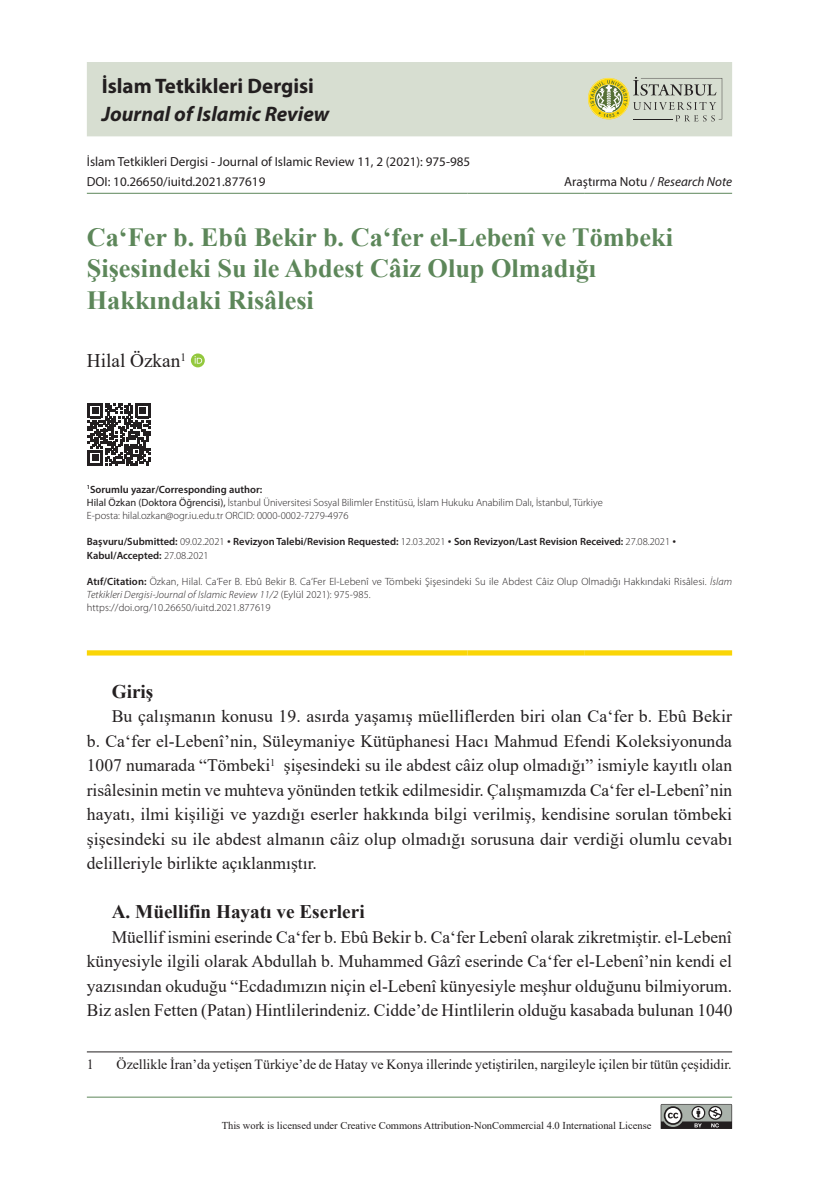
<style>
.page{position:relative;width:819px;height:1191px;background:#fff}
.page>*{position:absolute;margin:0;border:0;box-sizing:border-box;transform-origin:0 0}
.t1{font:700 26.25px/31.5px "Times New Roman";color:#5d875a}
.t2{font:700 21px "Myriad Pro";color:#231f20}
.t3{font:italic 700 21px "Myriad Pro";color:#231f20}
.t4{font:700 19.25px "Times New Roman";color:#231f20}
.t5{font:19.25px "Times New Roman";color:#231f20}
.t6{font:17.5px/24.5px "Times New Roman";color:#231f20;text-align:justify}
.t7{font:14px "Times New Roman";color:#231f20}
.t8{font:13.12px/19.8px "Myriad Pro";color:#231f20}
.t9{font:300 10.5px/13.1px "Myriad Pro";letter-spacing:.005em;color:#231f20}
.t10{font:600 10.5px/13.1px "Myriad Pro";color:#231f20}
.t11{font:10.5px "Times New Roman";color:#231f20}
.s1{font-style:italic}
.s2{font-weight:600}
.s3{font-weight:400}
.s4{font-weight:300}
.s5{font-family:"Times New Roman";font-weight:400}
</style>
<div class="page">
<hr style="left:87px;top:1096px;width:645px;height:1px;background:#5d875a">
<svg style="left:660px;top:1104px;width:72px;height:25px;background:#818280"></svg>
<div style="left:87px;top:62px;width:645px;height:74px;background:#d7ded1"></div>
<hr style="left:87px;top:193px;width:380px;height:1px;background:#5d875a">
<hr style="left:467px;top:193px;width:117px;height:1px;background:#5d875a">
<hr style="left:584px;top:193px;width:148px;height:1px;background:#5d875a">
<div style="left:87px;top:650px;width:380px;height:5px;background:#fad506"></div>
<div style="left:467px;top:650px;width:117px;height:5px;background:#fad506"></div>
<div style="left:584px;top:650px;width:148px;height:5px;background:#fad506"></div>
<svg style="left:588px;top:77px;width:134px;height:44px;background:#c2c5a3"></svg>
<svg style="left:191px;top:353px;width:14px;height:14px"></svg>
<svg style="left:194px;top:356px;width:8px;height:7px"></svg>
<svg style="left:88px;top:403px;width:62px;height:62px"></svg>
<hr style="left:87px;top:1051px;width:645px;height:1px;background:#231f20">
<p class="t2" style="left:102px;top:72px;width:214px">İslam Tetkikleri Dergisi</p>
<p class="t3" style="left:102px;top:100px;width:229px">Journal of Islamic Review</p>
<p class="t8" style="left:87px;top:152px;width:385px">İslam Tetkikleri Dergisi - Journal of Islamic Review 11, 2 (2021): 975-985<br>DOI: 10.26650/iuitd.2021.877619</p>
<p class="t8" style="left:564px;top:171px;width:169px">Araştırma Notu / <span class="s1">Research Note</span></p>
<h1 class="t1" style="left:87px;top:220px;width:587px">Ca‘Fer b. Ebû Bekir b. Ca‘fer el-Lebenî ve Tömbeki<br>Şişesindeki Su ile Abdest Câiz Olup Olmadığı<br>Hakkındaki Risâlesi</h1>
<p class="t5" style="left:87px;top:347px;width:101px">Hilal Özkan<sup>1</sup></p>
<p class="t9" style="left:87px;top:483px;width:517px"><sup>1</sup><span class="s2">Sorumlu yazar/Corresponding author:<br></span><span class="s3">Hilal Özkan (Doktora Öğrencisi),</span> İstanbul Üniversitesi Sosyal Bilimler Enstitüsü, İslam Hukuku Anabilim Dalı, İstanbul, Türkiye<br>E-posta: hilal.ozkan@ogr.iu.edu.tr ORCID: 0000-0002-7279-4976</p>
<p class="t10" style="left:87px;top:535px;width:590px">Başvuru/Submitted: <span class="s4">09.02.2021</span> <span class="s5">•</span> Revizyon Talebi/Revision Requested: <span class="s4">12.03.2021</span> <span class="s5">•</span> Son Revizyon/Last Revision Received: <span class="s4">27.08.2021</span> <span class="s5">•<br></span>Kabul/Accepted: <span class="s4">27.08.2021</span></p>
<p class="t9" style="left:87px;top:574px;width:646px"><span class="s2">Atıf/Citation:</span> Özkan, Hilal. Ca‘Fer B. Ebû Bekir B. Ca‘Fer El-Lebenî ve Tömbeki Şişesindeki Su ile Abdest Câiz Olup Olmadığı Hakkındaki Risâlesi. <span class="s1">İslam<br>Tetkikleri Dergisi-Journal of Islamic Review 11/2</span> (Eylül 2021): 975-985.<br>https://doi.org/10.26650/iuitd.2021.877619</p>
<p class="t4" style="left:112px;top:677px;width:43px">Giriş</p>
<p class="t6" style="left:87px;top:703px;width:647px;text-indent:25px">Bu çalışmanın konusu 19. asırda yaşamış müelliflerden biri olan Ca‘fer b. Ebû Bekir b. Ca‘fer el-Lebenî’nin, Süleymaniye Kütüphanesi Hacı Mahmud Efendi Koleksiyonunda 1007 numarada “Tömbeki<sup>1</sup> şişesindeki su ile abdest câiz olup olmadığı” ismiyle kayıtlı olan risâlesinin metin ve muhteva yönünden tetkik edilmesidir. Çalışmamızda Ca‘fer el-Lebenî’nin hayatı, ilmi kişiliği ve yazdığı eserler hakkında bilgi verilmiş, kendisine sorulan tömbeki şişesindeki su ile abdest almanın câiz olup olmadığı sorusuna dair verdiği olumlu cevabı delilleriyle birlikte açıklanmıştır.</p>
<p class="t4" style="left:112px;top:898px;width:254px">A. Müellifin Hayatı ve Eserleri</p>
<p class="t6" style="left:87px;top:924px;width:647px;text-indent:25px">Müellif ismini eserinde Ca‘fer b. Ebû Bekir b. Ca‘fer Lebenî olarak zikretmiştir. el-Lebenî künyesiyle ilgili olarak Abdullah b. Muhammed Gâzî eserinde Ca‘fer el-Lebenî’nin kendi el yazısından okuduğu “Ecdadımızın niçin el-Lebenî künyesiyle meşhur olduğunu bilmiyorum.<br>Biz aslen Fetten (Patan) Hintlilerindeniz. Cidde’de Hintlilerin olduğu kasabada bulunan 1040</p>
<p class="t7" style="left:87px;top:1054px;width:8px">1</p>
<p class="t7" style="left:117px;top:1054px;width:616px">Özellikle İran’da yetişen Türkiye’de de Hatay ve Konya illerinde yetiştirilen, nargileyle içilen bir tütün çeşididir.</p>
<p class="t11" style="left:222px;top:1118px;width:431px">This work is licensed under Creative Commons Attribution-NonCommercial 4.0 International License</p>
</div>
